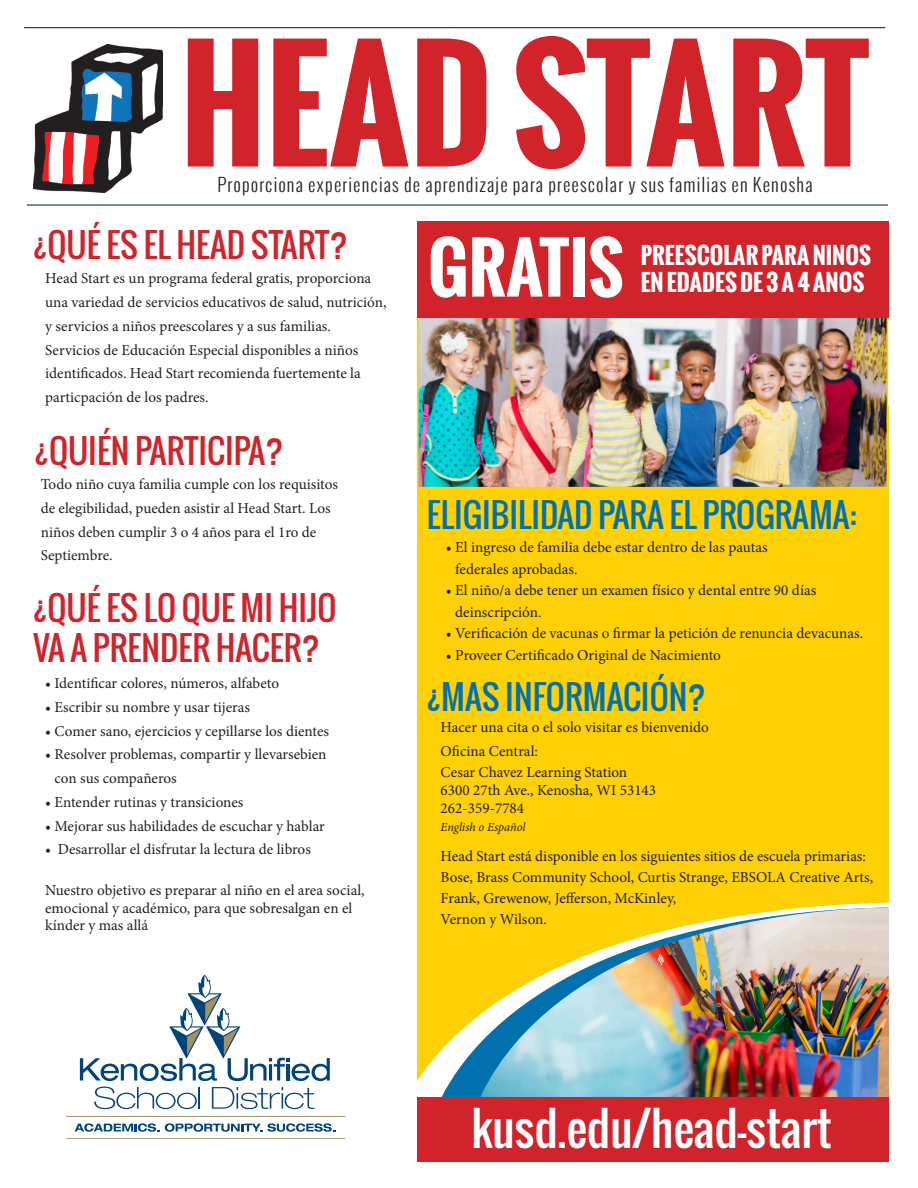
<style>
.page{position:relative;width:918px;height:1188px;background:#fff}
.page>*{position:absolute;margin:0;border:0;box-sizing:border-box;transform-origin:0 0}
.t1{font:700 145.65px "Oswald";color:#d1232a}
.t2{font:700 67.35px "Oswald";color:#fff}
.t3{font:46.05px "Oswald";color:#fff}
.t4{font:33.15px/39.8px "Oswald";color:#d1232a}
.t5{font:33.15px "Oswald";color:#0071ad}
.t6{font:700 22.95px/27.5px "Oswald";color:#fff}
.t7{font:300 18.15px "Oswald";letter-spacing:.06em;color:#231f20}
.t8{font:15.15px/23.7px "Minion Pro";color:#231f20}
.t9{font:italic 12.45px "Minion Pro";letter-spacing:-.01em;color:#231f20}
</style>
<div class="page">
<img style="left:33px;top:44px;width:129px;height:148px">
<hr style="left:27px;top:204px;width:861px;height:2px;background:#253f8e">
<hr style="left:24px;top:27px;width:861px;height:1px;background:#253f8e">
<svg style="left:80px;top:975px;width:250px;height:106px"></svg>
<svg style="left:94px;top:1087px;width:106px;height:22px"></svg>
<svg style="left:212px;top:1087px;width:102px;height:22px"></svg>
<svg style="left:75px;top:1123px;width:84px;height:9px"></svg>
<svg style="left:165px;top:1123px;width:170px;height:9px"></svg>
<hr style="left:66px;top:1116px;width:279px;height:1px;background:#a29161">
<hr style="left:66px;top:1138px;width:279px;height:1px;background:#a29161">
<div style="left:417px;top:406px;width:471px;height:756px;background:#fed006"></div>
<svg style="left:422px;top:907px;width:466px;height:190px"></svg>
<img style="left:463px;top:908px;width:426px;height:253px">
<img style="left:420px;top:319px;width:465px;height:166px">
<div style="left:417px;top:316px;width:471px;height:172px;border:2px solid #fed006"></div>
<div style="left:417px;top:222px;width:471px;height:96px;background:#d1232a"></div>
<div style="left:417px;top:1097px;width:471px;height:65px;background:#d1232a"></div>
<p class="t1" style="left:180px;top:-4px;width:691px">HEAD START</p>
<p class="t7" style="left:218px;top:172px;width:597px">Proporciona experiencias de aprendizaje para preescolar y sus familias en Kenosha</p>
<p class="t4" style="left:33px;top:225px;width:316px">¿QUÉ ES EL HEAD START?</p>
<p class="t8" style="left:45px;top:267px;width:343px">Head Start es un programa federal gratis, proporciona una variedad de servicios educativos de salud, nutrición, y servicios a niños preescolares y a sus familias.<br>Servicios de Educación Especial disponibles a niños identificados. Head Start recomienda fuertemente la particpaciÓn de los padres.</p>
<p class="t4" style="left:35px;top:431px;width:251px">¿QUIÉN PARTICIPA?</p>
<p class="t8" style="left:41px;top:472px;width:299px">Todo niño cuya familia cumple con los requisitos de elegibilidad, pueden asistir al Head Start. Los niños deben cumplir 3 o 4 años para el 1ro de Septiembre.</p>
<p class="t4" style="left:33px;top:588px;width:305px">¿QUÉ ES LO QUE MI HIJO<br>VA A PRENDER HACER?</p>
<p class="t8" style="left:45px;top:672px;width:235px">• Identificar colores, números, alfabeto</p>
<p class="t8" style="left:45px;top:695px;width:206px">• Escribir su nombre y usar tijeras</p>
<p class="t8" style="left:45px;top:719px;width:285px">• Comer sano, ejercicios y cepillarse los dientes</p>
<p class="t8" style="left:54px;top:743px;width:274px;text-indent:-9px">• Resolver problemas, compartir y llevarsebien con sus compañeros</p>
<p class="t8" style="left:45px;top:790px;width:200px">• Entender rutinas y transiciones</p>
<p class="t8" style="left:45px;top:814px;width:281px">• Mejorar sus habilidades de escuchar y hablar</p>
<p class="t8" style="left:45px;top:838px;width:267px">• Desarrollar el disfrutar la lectura de libros</p>
<p class="t8" style="left:45px;top:882px;width:321px;line-height:17.4px">Nuestro objetivo es preparar al niño en el area social, emocional y académico, para que sobresalgan en el kínder y mas allá</p>
<p class="t2" style="left:428px;top:218px;width:197px">GRATIS</p>
<p class="t6" style="left:641px;top:241px;width:232px">PREESCOLAR PARA NINOS<br>EN EDADES DE 3 A 4 ANOS</p>
<p class="t5" style="left:427px;top:490px;width:431px">ELIGIBILIDAD PARA EL PROGRAMA:</p>
<p class="t8" style="left:455px;top:536px;width:314px;line-height:21.6px;text-indent:-9px">• El ingreso de familia debe estar dentro de las pautas federales aprobadas.</p>
<p class="t8" style="left:455px;top:580px;width:363px;line-height:21.6px;text-indent:-9px">• El niño/a debe tener un examen físico y dental entre 90 días deinscripción.</p>
<p class="t8" style="left:446px;top:622px;width:419px">• Verificación de vacunas o firmar la petición de renuncia devacunas.</p>
<p class="t8" style="left:446px;top:643px;width:277px">• Proveer Certificado Original de Nacimiento</p>
<p class="t5" style="left:427px;top:672px;width:281px">¿MAS INFORMACIÓN?</p>
<p class="t8" style="left:441px;top:716px;width:270px">Hacer una cita o el solo visitar es bienvenido</p>
<p class="t8" style="left:441px;top:739px;width:99px">Oficina Central:</p>
<p class="t8" style="left:441px;top:760px;width:188px">Cesar Chavez Learning Station</p>
<p class="t8" style="left:441px;top:778px;width:217px">6300 27th Ave., Kenosha, WI 53143</p>
<p class="t8" style="left:441px;top:797px;width:85px">262-359-7784</p>
<p class="t9" style="left:441px;top:819px;width:86px">English o Español</p>
<p class="t8" style="left:441px;top:845px;width:434px;line-height:21px">Head Start está disponible en los siguientes sitios de escuela primarias:<br>Bose, Brass Community School, Curtis Strange, EBSOLA Creative Arts,<br>Frank, Grewenow, Jefferson, McKinley,</p>
<p class="t8" style="left:441px;top:907px;width:108px">Vernon y Wilson.</p>
<p class="t3" style="left:471px;top:1094px;width:362px">kusd.edu/head-start</p>
</div>
